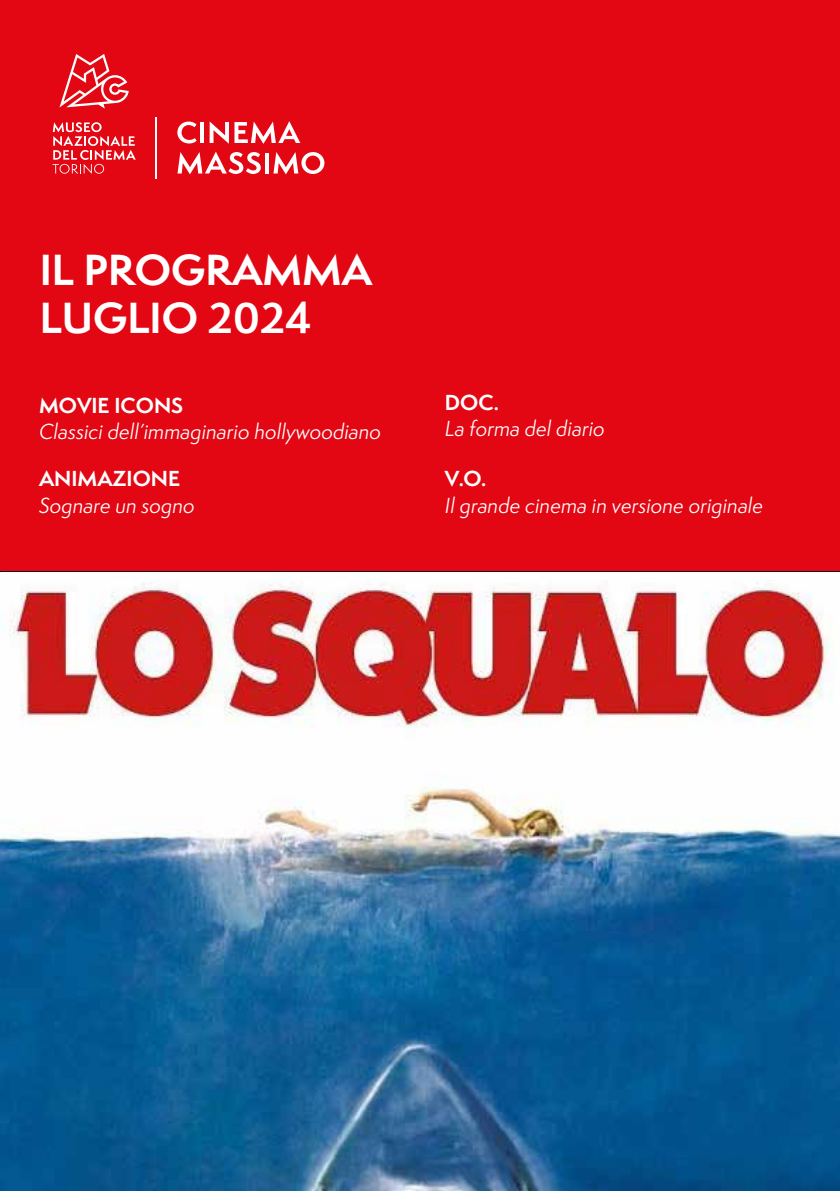
<style>
.page{position:relative;width:840px;height:1191px;background:#fff}
.page>*{position:absolute;margin:0;border:0;box-sizing:border-box;transform-origin:0 0}
.t1{font:700 40px/48px "Semplicita Pro";color:#fff}
.t2{font:italic 20px "Semplicita Pro";color:#fff}
.t3{font:700 20px "Semplicita Pro";color:#fff}
</style>
<div class="page">
<div style="left:0;top:0;width:839px;height:573px;background:#e30613"></div>
<svg style="left:59px;top:54px;width:70px;height:55px"></svg>
<svg style="left:52px;top:122px;width:84px;height:52px"></svg>
<hr style="left:155px;top:117px;width:1px;height:62px;background:#fff">
<svg style="left:177px;top:122px;width:19px;height:21px"></svg>
<hr style="left:200px;top:122px;width:4px;height:21px;background:#fff">
<svg style="left:209px;top:121px;width:91px;height:23px"></svg>
<svg style="left:177px;top:152px;width:84px;height:22px"></svg>
<hr style="left:265px;top:152px;width:4px;height:21px;background:#fff">
<svg style="left:273px;top:152px;width:51px;height:22px"></svg>
<img style="left:0;top:582px;width:839px;height:609px">
<h1 class="t1" style="left:40px;top:245px;width:334px">IL PROGRAMMA<br>LUGLIO 2024</h1>
<p class="t3" style="left:39px;top:390px;width:146px">MOVIE ICONS</p>
<p class="t2" style="left:39px;top:417px;width:343px">Classici dell’immaginario hollywoodiano</p>
<p class="t3" style="left:39px;top:464px;width:142px">ANIMAZIONE</p>
<p class="t2" style="left:39px;top:491px;width:157px">Sognare un sogno</p>
<p class="t3" style="left:444px;top:388px;width:55px">DOC.</p>
<p class="t2" style="left:444px;top:415px;width:161px">La forma del diario</p>
<p class="t3" style="left:444px;top:464px;width:43px">V.O.</p>
<p class="t2" style="left:444px;top:491px;width:320px">Il grande cinema in versione originale</p>
</div>
